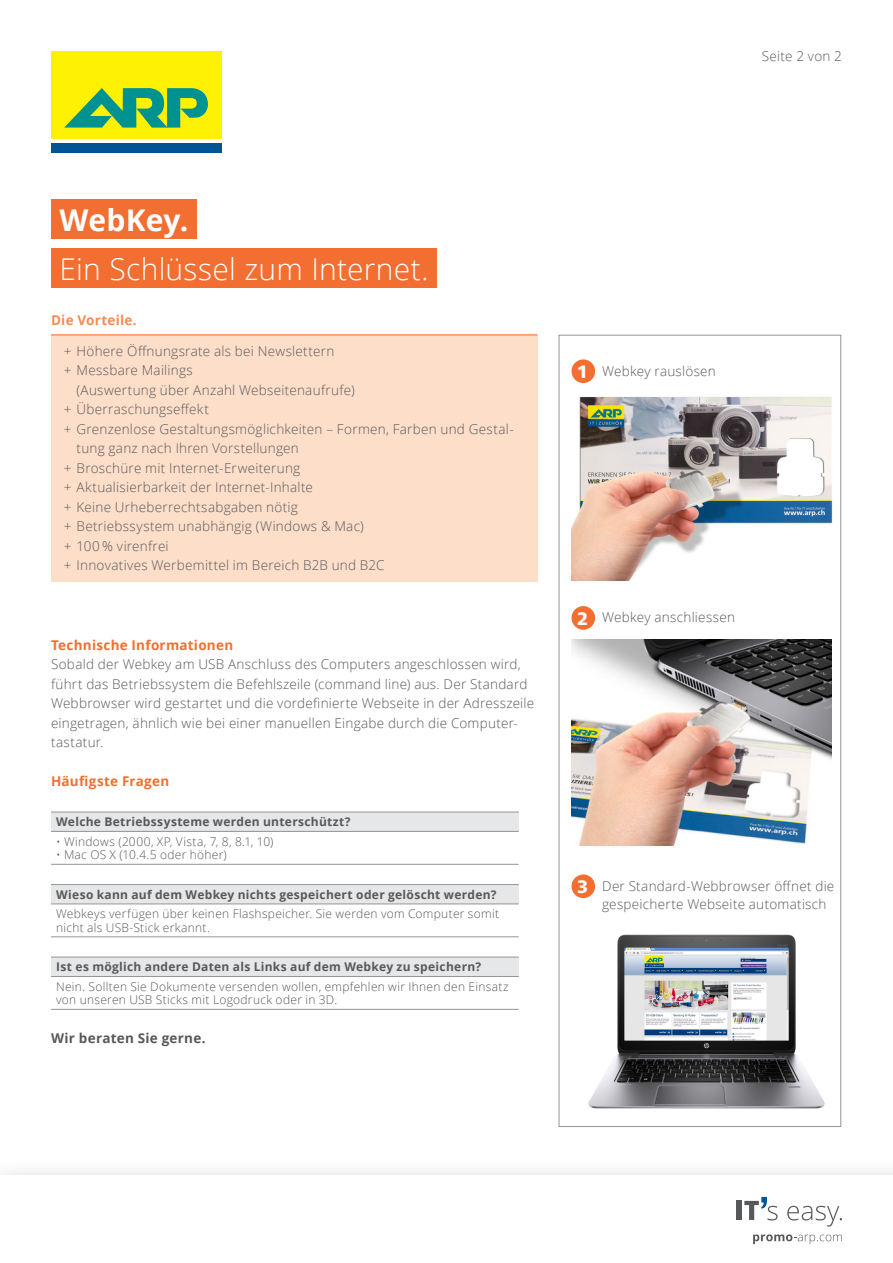
<style>
.page{position:relative;width:893px;height:1263px;background:#fff}
.page>*{position:absolute;margin:0;border:0;box-sizing:border-box;transform-origin:0 0}
.Titel_25_33{font:300 30px "Open Sans";letter-spacing:.005em;color:#fff}
.Titel_25_33-2{font:700 30px "Open Sans";letter-spacing:.005em;color:#fff}
.t1{font:900 18px "Frutiger Neue LT Pro";color:#fff}
.GT_9_13{font:300 13.5px/19.5px "Open Sans";letter-spacing:.02em;color:#57585a}
.GT_9_13-2{font:700 13.5px "Open Sans";letter-spacing:.02em;color:#f36e31}
.GT_9_13-3{font:700 13.5px "Open Sans";letter-spacing:.02em;color:#57585a}
.GT_9_13-4{font:700 13.5px "Open Sans";letter-spacing:.02em;color:#f68a54}
.Tabellen{font:300 12px/13.5px "Open Sans";letter-spacing:.025em;color:#57585a}
.Tabellen-2{font:700 12px "Open Sans";letter-spacing:.025em;color:#57585a}
</style>
<div class="page">
<div style="left:0;top:1159px;width:893px;height:104px;background:#f9f9f9"></div>
<div style="left:0;top:1175px;width:893px;height:88px;background:#fff"></div>
<div style="left:51px;top:144px;width:170px;height:9px;background:#005595"></div>
<div style="left:51px;top:51px;width:170px;height:87px;background:#fff101"></div>
<svg style="left:64px;top:88px;width:144px;height:40px"></svg>
<svg style="left:753px;top:1234px;width:89px;height:10px"></svg>
<div style="left:736px;top:1201px;width:6px;height:19px;background:#57585a"></div>
<svg style="left:787px;top:1206px;width:55px;height:20px"></svg>
<svg style="left:744px;top:1197px;width:34px;height:23px"></svg>
<div style="left:51px;top:335px;width:486px;height:247px;background:#fddec9"></div>
<hr style="left:51px;top:335px;width:486px;height:1px;background:#f36e31">
<img style="left:571px;top:384px;width:271px;height:197px">
<img style="left:571px;top:639px;width:260px;height:206px">
<img style="left:588px;top:934px;width:237px;height:175px">
<div style="left:571px;top:359px;width:24px;height:24px;background:#f36e31;border-radius:50%"></div>
<div style="left:571px;top:606px;width:24px;height:24px;background:#f36e31;border-radius:50%"></div>
<div style="left:571px;top:874px;width:24px;height:24px;background:#f36e31;border-radius:50%"></div>
<div style="left:51px;top:812px;width:468px;height:19px;background:#e6e7e9"></div>
<hr style="left:51px;top:812px;width:468px;height:1px;background:#939598">
<hr style="left:51px;top:831px;width:468px;height:1px;background:#939598">
<hr style="left:51px;top:864px;width:468px;height:1px;background:#939598">
<div style="left:51px;top:884px;width:468px;height:20px;background:#e6e7e9"></div>
<hr style="left:51px;top:884px;width:468px;height:1px;background:#939598">
<hr style="left:51px;top:903px;width:468px;height:1px;background:#939598">
<hr style="left:51px;top:936px;width:468px;height:1px;background:#939598">
<div style="left:51px;top:957px;width:468px;height:19px;background:#e6e7e9"></div>
<hr style="left:51px;top:957px;width:468px;height:1px;background:#939598">
<hr style="left:51px;top:976px;width:468px;height:1px;background:#939598">
<hr style="left:51px;top:1009px;width:468px;height:1px;background:#939598">
<div style="left:51px;top:199px;width:146px;height:40px;background:#f36e31"></div>
<div style="left:51px;top:248px;width:386px;height:40px;background:#f36e31"></div>
<p class="GT_9_13" style="left:762px;top:46px;width:82px">Seite 2 von 2</p>
<p class="Titel_25_33-2" style="left:60px;top:199px;width:130px">WebKey.</p>
<p class="Titel_25_33" style="left:60px;top:248px;width:370px">Ein Schlüssel zum Internet.</p>
<p class="GT_9_13-4" style="left:51px;top:311px;width:87px">Die Vorteile.</p>
<p class="GT_9_13" style="left:64px;top:341px;width:272px">+ Höhere Öffnungsrate als bei Newslettern</p>
<p class="GT_9_13" style="left:64px;top:360px;width:131px">+ Messbare Mailings</p>
<p class="GT_9_13" style="left:77px;top:380px;width:280px">(Auswertung über Anzahl Webseitenaufrufe)</p>
<p class="GT_9_13" style="left:64px;top:399px;width:147px">+ Überraschungseffekt</p>
<p class="GT_9_13" style="left:77px;top:419px;width:439px;text-indent:-13px">+ Grenzenlose Gestaltungsmöglichkeiten – Formen, Farben und Gestal&shy;tung ganz nach Ihren Vorstellungen</p>
<p class="GT_9_13" style="left:64px;top:458px;width:238px">+ Broschüre mit Internet-Erweiterung</p>
<p class="GT_9_13" style="left:64px;top:477px;width:251px">+ Aktualisierbarkeit der Internet-Inhalte</p>
<p class="GT_9_13" style="left:64px;top:497px;width:236px">+ Keine Urheberrechtsabgaben nötig</p>
<p class="GT_9_13" style="left:64px;top:516px;width:302px">+ Betriebssystem unabhängig (Windows &amp; Mac)</p>
<p class="GT_9_13" style="left:64px;top:536px;width:106px">+ 100 % virenfrei</p>
<p class="GT_9_13" style="left:64px;top:555px;width:322px">+ Innovatives Werbemittel im Bereich B2B und B2C</p>
<p class="GT_9_13-2" style="left:51px;top:635px;width:184px">Technische Informationen</p>
<p class="GT_9_13" style="left:51px;top:654px;width:485px">Sobald der Webkey am USB Anschluss des Computers angeschlossen wird, führt das Betriebssystem die Befehlszeile (command line) aus. Der Standard Webbrowser wird gestartet und die vordefinierte Webseite in der Adresszeile eingetragen, ähnlich wie bei einer manuellen Eingabe durch die Computer&shy;tastatur.</p>
<p class="GT_9_13-2" style="left:51px;top:772px;width:120px">Häufigste Fragen</p>
<p class="Tabellen-2" style="left:56px;top:813px;width:296px">Welche Betriebssysteme werden unterschützt?</p>
<p class="Tabellen" style="left:56px;top:834px;width:219px">• Windows (2000, XP, Vista, 7, 8, 8.1, 10)</p>
<p class="Tabellen" style="left:56px;top:848px;width:172px">• Mac OS X (10.4.5 oder höher)</p>
<p class="Tabellen-2" style="left:56px;top:886px;width:442px">Wieso kann auf dem Webkey nichts gespeichert oder gelöscht werden?</p>
<p class="Tabellen" style="left:56px;top:907px;width:445px">Webkeys verfügen über keinen Flashspeicher. Sie werden vom Computer somit nicht als USB-Stick erkannt.</p>
<p class="Tabellen-2" style="left:56px;top:958px;width:426px">Ist es möglich andere Daten als Links auf dem Webkey zu speichern?</p>
<p class="Tabellen" style="left:56px;top:979px;width:454px">Nein. Sollten Sie Dokumente versenden wollen, empfehlen wir Ihnen den Einsatz von unseren USB Sticks mit Logodruck oder in 3D.</p>
<p class="GT_9_13-3" style="left:51px;top:1028px;width:156px">Wir beraten Sie gerne.</p>
<p class="t1" style="left:577px;top:361px;width:13px">1</p>
<p class="GT_9_13" style="left:602px;top:360px;width:115px">Webkey rauslösen</p>
<p class="t1" style="left:577px;top:607px;width:13px">2</p>
<p class="GT_9_13" style="left:602px;top:607px;width:134px">Webkey anschliessen</p>
<p class="t1" style="left:577px;top:876px;width:13px">3</p>
<p class="GT_9_13" style="left:602px;top:876px;width:234px;line-height:18px">Der Standard-Webbrowser öffnet die gespeicherte Webseite automatisch</p>
</div>
